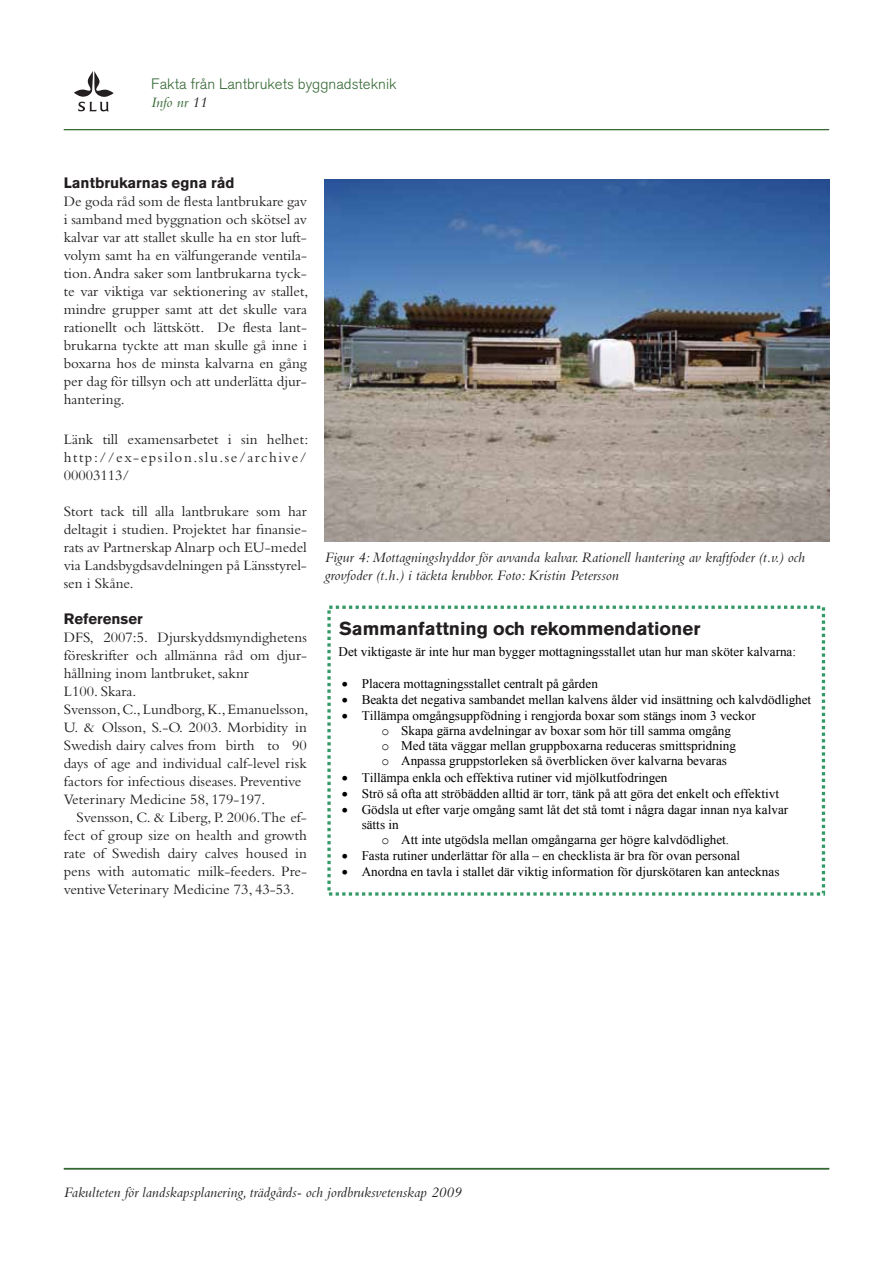
<style>
.page{position:relative;width:893px;height:1263px;background:#fff}
.page>*{position:absolute;margin:0;border:0;box-sizing:border-box;transform-origin:0 0}
.t1{font:700 18.6px "Akzidenz Grotesk BE";color:#231f20}
.t2{font:15px/18px "Bembo";color:#231f20;text-align:justify}
.t3{font:italic 15px/18px "Bembo";color:#231f20}
.t4{font:300 15px "Akzidenz Grotesk BQ";color:#346734}
.t5{font:700 15px "Akzidenz Grotesk BE";color:#231f20}
.t6{font:italic 15px "Bembo";color:#346734}
.t7{font:13.2px/15.1px "Times New Roman";color:#000}
.s1{color:#231f20}
.s2{font-family:"Courier New"}
</style>
<div class="page">
<img style="left:325px;top:179px;width:504px;height:363px">
<svg style="left:74px;top:71px;width:40px;height:40px"></svg>
<hr style="left:64px;top:1168px;width:765px;height:1px;background:#346734">
<hr style="left:64px;top:129px;width:765px;height:1px;background:#346734">
<div style="left:327px;top:605px;width:498px;height:291px;border:3px dashed #396"></div>
<p class="t4" style="left:151px;top:76px;width:247px">Fakta från Lantbrukets byggnadsteknik</p>
<p class="t6" style="left:151px;top:94px;width:57px">Info nr <span class="s1">11</span></p>
<p class="t5" style="left:64px;top:175px;width:172px">Lantbrukarnas egna råd</p>
<p class="t2" style="left:64px;top:192px;width:246px">De goda råd som de flesta lantbrukare gav i samband med byggnation och skötsel av kalvar var att stallet skulle ha en stor luft&shy;volym samt ha en välfungerande ventila&shy;tion. Andra saker som lantbrukarna tyck&shy;te var viktiga var sektionering av stallet, mindre grupper samt att det skulle vara rationellt och lättskött. De flesta lant&shy;brukarna tyckte att man skulle gå inne i boxarna hos de minsta kalvarna en gång per dag för tillsyn och att underlätta djur&shy;hantering.</p>
<p class="t2" style="left:64px;top:430px;width:246px">Länk till examensarbetet i sin helhet: http://ex-epsilon.slu.se/archive/ 00003113/</p>
<p class="t2" style="left:64px;top:502px;width:245px">Stort tack till alla lantbrukare som har deltagit i studien. Projektet har finansie&shy;rats av Partnerskap Alnarp och EU-medel via Landsbygdsavdelningen på Länsstyrel&shy;sen i Skåne.</p>
<p class="t5" style="left:64px;top:610px;width:81px">Referenser</p>
<p class="t2" style="left:64px;top:628px;width:246px;text-align:left">DFS, 2007:5. Djurskyddsmyndighetens föreskrifter och allmänna råd om djur&shy;hållning inom lantbruket, saknr<br>L100. Skara.<br>Svensson, C., Lundborg, K., Emanuelsson, U. &amp; Olsson, S.-O. 2003. Morbidity in Swedish dairy calves from birth to 90 days of age and individual calf-level risk factors for infectious diseases. Preventive Veterinary Medicine 58, 179-197.</p>
<p class="t2" style="left:64px;top:808px;width:245px;text-indent:13px">Svensson, C. &amp; Liberg, P. 2006. The ef&shy;fect of group size on health and growth rate of Swedish dairy calves housed in pens with automatic milk-feeders. Pre&shy;ventive Veterinary Medicine 73, 43-53.</p>
<p class="t3" style="left:325px;top:548px;width:482px">Figur 4: Mottagningshyddor för avvanda kalvar. Rationell hantering av kraftfoder (t.v.) och grovfoder (t.h.) i täckta krubbor. Foto: Kristin Petersson</p>
<p class="t1" style="left:339px;top:618px;width:363px">Sammanfattning och rekommendationer</p>
<p class="t7" style="left:339px;top:644px;width:459px">Det viktigaste är inte hur man bygger mottagningsstallet utan hur man sköter kalvarna:</p>
<p class="t7" style="left:342px;top:675px;width:258px">• Placera mottagningsstallet centralt på gården</p>
<p class="t7" style="left:342px;top:692px;width:471px">• Beakta det negativa sambandet mellan kalvens ålder vid insättning och kalvdödlighet</p>
<p class="t7" style="left:381px;top:708px;width:376px;text-indent:-40px">• Tillämpa omgångsuppfödning i rengjorda boxar som stängs inom 3 veckor <span class="s2">o</span> Skapa gärna avdelningar av boxar som hör till samma omgång<br><span class="s2">o</span> Med täta väggar mellan gruppboxarna reduceras smittspridning<br><span class="s2">o</span> Anpassa gruppstorleken så överblicken över kalvarna bevaras</p>
<p class="t7" style="left:342px;top:769px;width:327px">• Tillämpa enkla och effektiva rutiner vid mjölkutfodringen</p>
<p class="t7" style="left:342px;top:785px;width:439px">• Strö så ofta att ströbädden alltid är torr, tänk på att göra det enkelt och effektivt</p>
<p class="t7" style="left:342px;top:802px;width:448px">• Gödsla ut efter varje omgång samt låt det stå tomt i några dagar innan nya kalvar</p>
<p class="t7" style="left:362px;top:817px;width:39px">sätts in</p>
<p class="t7" style="left:381px;top:832px;width:349px"><span class="s2">o</span> Att inte utgödsla mellan omgångarna ger högre kalvdödlighet.</p>
<p class="t7" style="left:342px;top:848px;width:400px">• Fasta rutiner underlättar för alla – en checklista är bra för ovan personal</p>
<p class="t7" style="left:342px;top:864px;width:439px">• Anordna en tavla i stallet där viktig information för djurskötaren kan antecknas</p>
<p class="t3" style="left:64px;top:1183px;width:399px">Fakulteten för landskapsplanering, trädgårds- och jordbruksvetenskap 2009</p>
</div>
